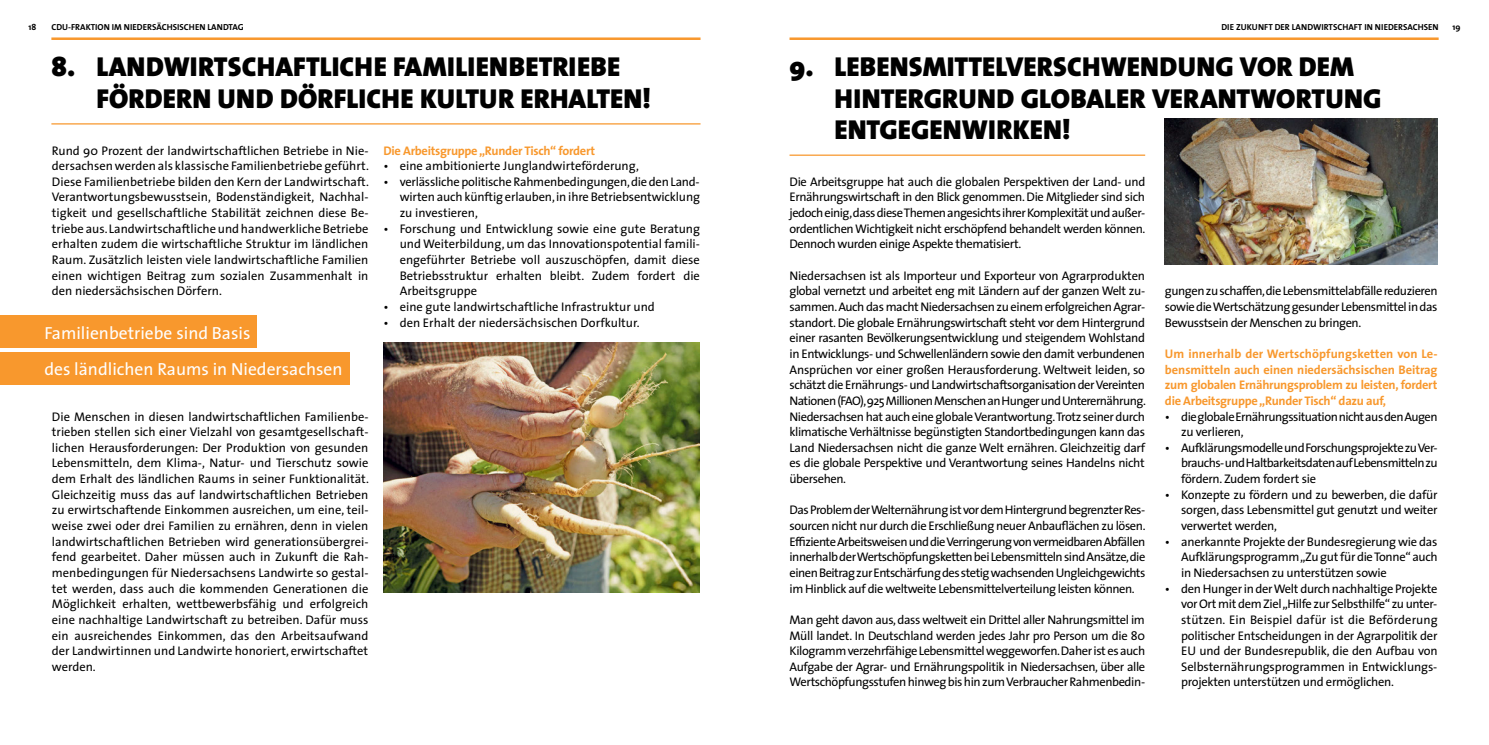
<style>
.page{position:relative;width:1489px;height:745px;background:#fff}
.page>*{position:absolute;margin:0;border:0;box-sizing:border-box;transform-origin:0 0}
.t1{font:900 27.5px/31.2px "The Sans";letter-spacing:.005em;color:#000}
.t2{font:17.5px/36.2px "The Sans";color:#fff}
.t3{font:12.5px/15.6px "The Sans";letter-spacing:-.02em;color:#000;text-align:justify}
.t4{font:700 12.5px/15.6px "The Sans";letter-spacing:-.02em;color:#f8982d;text-align:justify}
.t5{font:12.5px "The Sans";color:#000}
.t6{font:12.5px/15.6px "The Sans";letter-spacing:-.04em;color:#000}
.t7{font:700 8.75px "The Sans";color:#000}
</style>
<div class="page">
<hr style="left:51px;top:37px;width:649px;height:3px;background:#f8982d">
<hr style="left:789px;top:37px;width:649px;height:3px;background:#f8982d">
<div style="left:0;top:315px;width:256px;height:32px;background:#f8982d"></div>
<div style="left:0;top:352px;width:349px;height:32px;background:#f8982d"></div>
<hr style="left:51px;top:123px;width:649px;height:1px;background:#f8982d">
<hr style="left:789px;top:154px;width:356px;height:2px;background:#f8982d">
<img style="left:383px;top:342px;width:316px;height:250px">
<img style="left:1164px;top:119px;width:273px;height:145px">
<p class="t7" style="left:29px;top:19px;width:9px">18</p>
<p class="t7" style="left:51px;top:19px;width:194px">CDU-FRAKTION IM NIEDERSÄCHSISCHEN LANDTAG</p>
<p class="t7" style="left:1221px;top:19px;width:219px">DIE ZUKUNFT DER LANDWIRTSCHAFT IN NIEDERSACHSEN</p>
<p class="t7" style="left:1452px;top:19px;width:10px">19</p>
<p class="t1" style="left:51px;top:51px;width:570px">8. LANDWIRTSCHAFTLICHE FAMILIENBETRIEBE</p>
<p class="t1" style="left:96px;top:82px;width:556px">FÖRDERN UND DÖRFLICHE KULTUR ERHALTEN!</p>
<p class="t3" style="left:52px;top:142px;width:318px">Rund 90 Prozent der landwirtschaftlichen Betriebe in Nie&shy;dersachsen werden als klassische Familienbetriebe geführt.<br>Diese Familienbetriebe bilden den Kern der Landwirtschaft.<br>Verantwortungsbewusstsein, Bodenständigkeit, Nachhal&shy;tigkeit und gesellschaftliche Stabilität zeichnen diese Be&shy;triebe aus. Landwirtschaftliche und handwerkliche Betriebe erhalten zudem die wirtschaftliche Struktur im ländlichen Raum. Zusätzlich leisten viele landwirtschaftliche Familien einen wichtigen Beitrag zum sozialen Zusammenhalt in den niedersächsischen Dörfern.</p>
<p class="t2" style="left:44px;top:314px;width:299px">Familienbetriebe sind Basis<br>des ländlichen Raums in Niedersachsen</p>
<p class="t3" style="left:52px;top:408px;width:318px">Die Menschen in diesen landwirtschaftlichen Familienbe&shy;trieben stellen sich einer Vielzahl von gesamtgesellschaft&shy;lichen Herausforderungen: Der Produktion von gesunden Lebensmitteln, dem Klima-, Natur- und Tierschutz sowie dem Erhalt des ländlichen Raums in seiner Funktionalität.<br>Gleichzeitig muss das auf landwirtschaftlichen Betrieben zu erwirtschaftende Einkommen ausreichen, um eine, teil&shy;weise zwei oder drei Familien zu ernähren, denn in vielen landwirtschaftlichen Betrieben wird generationsübergrei&shy;fend gearbeitet. Daher müssen auch in Zukunft die Rah&shy;menbedingungen für Niedersachsens Landwirte so gestal&shy;tet werden, dass auch die kommenden Generationen die Möglichkeit erhalten, wettbewerbsfähig und erfolgreich eine nachhaltige Landwirtschaft zu betreiben. Dafür muss ein ausreichendes Einkommen, das den Arbeitsaufwand der Landwirtinnen und Landwirte honoriert, erwirtschaftet werden.</p>
<p class="t4" style="left:383px;top:142px;width:213px">Die Arbeitsgruppe„Runder Tisch“ fordert</p>
<p class="t5" style="left:383px;top:155px;width:257px">• eine ambitionierte Junglandwirteförderung,</p>
<p class="t3" style="left:400px;top:173px;width:302px;text-indent:-16px">• verlässliche politische Rahmenbedingungen, die den Land&shy;wirten auch künftig erlauben, in ihre Betriebsentwicklung zu investieren,</p>
<p class="t3" style="left:400px;top:220px;width:302px;text-indent:-16px">• Forschung und Entwicklung sowie eine gute Beratung und Weiterbildung, um das Innovationspotential famili&shy;engeführter Betriebe voll auszuschöpfen, damit diese Betriebsstruktur erhalten bleibt. Zudem fordert die Arbeitsgruppe</p>
<p class="t5" style="left:383px;top:296px;width:273px">• eine gute landwirtschaftliche Infrastruktur und</p>
<p class="t5" style="left:383px;top:312px;width:257px">• den Erhalt der niedersächsischen Dorfkultur.</p>
<p class="t1" style="left:834px;top:51px;width:548px;text-indent:-45px">9. LEBENSMITTELVERSCHWENDUNG VOR DEM<br>HINTERGRUND GLOBALER VERANTWORTUNG<br>ENTGEGENWIRKEN!</p>
<p class="t3" style="left:789px;top:173px;width:357px">Die Arbeitsgruppe hat auch die globalen Perspektiven der Land- und Ernährungswirtschaft in den Blick genommen. Die Mitglieder sind sich jedoch einig,dass diese Themen angesichts ihrer Komplexität und außer&shy;ordentlichen Wichtigkeit nicht erschöpfend behandelt werden können.<br>Dennoch wurden einige Aspekte thematisiert.</p>
<p class="t3" style="left:789px;top:267px;width:358px">Niedersachsen ist als Importeur und Exporteur von Agrarprodukten global vernetzt und arbeitet eng mit Ländern auf der ganzen Welt zu&shy;sammen. Auch das macht Niedersachsen zu einem erfolgreichen Agrar&shy;standort. Die globale Ernährungswirtschaft steht vor dem Hintergrund einer rasanten Bevölkerungsentwicklung und steigendem Wohlstand in Entwicklungs- und Schwellenländern sowie den damit verbundenen Ansprüchen vor einer großen Herausforderung. Weltweit leiden, so schätzt die Ernährungs- und Landwirtschaftsorganisation der Vereinten Nationen (FAO),925 Millionen Menschen an Hunger und Unterernährung.<br>Niedersachsen hat auch eine globale Verantwortung. Trotz seiner durch klimatische Verhältnisse begünstigten Standortbedingungen kann das Land Niedersachsen nicht die ganze Welt ernähren. Gleichzeitig darf es die globale Perspektive und Verantwortung seines Handelns nicht übersehen.</p>
<p class="t3" style="left:789px;top:501px;width:357px">Das Problem der Welternährung ist vor dem Hintergrund begrenzter Res&shy;sourcen nicht nur durch die Erschließung neuer Anbauflächen zu lösen.<br>Effiziente Arbeitsweisen und die Verringerung von vermeidbaren Abfällen innerhalb der Wertschöpfungsketten bei Lebensmitteln sind Ansätze,die einen Beitrag zur Entschärfung des stetig wachsenden Ungleichgewichts im Hinblick auf die weltweite Lebensmittelverteilung leisten können.</p>
<p class="t3" style="left:789px;top:611px;width:357px">Man geht davon aus, dass weltweit ein Drittel aller Nahrungsmittel im Müll landet. In Deutschland werden jedes Jahr pro Person um die 80<br>Kilogramm verzehrfähige Lebensmittel weggeworfen. Daher ist es auch Aufgabe der Agrar- und Ernährungspolitik in Niedersachsen, über alle Wertschöpfungsstufen hinweg bis hin zum Verbraucher Rahmenbedin-</p>
<p class="t3" style="left:1164px;top:283px;width:274px">gungen zu schaffen,die Lebensmittelabfälle reduzieren sowie die Wertschätzung gesunder Lebensmittel in das Bewusstsein der Menschen zu bringen.</p>
<p class="t4" style="left:1164px;top:345px;width:274px">Um innerhalb der Wertschöpfungsketten von Le&shy;bensmitteln auch einen niedersächsischen Beitrag zum globalen Ernährungsproblem zu leisten, fordert die Arbeitsgruppe„Runder Tisch“ dazu auf,</p>
<p class="t6" style="left:1181px;top:408px;width:258px;text-indent:-16px">• die globale Ernährungssituation nicht aus den Augen zu verlieren,</p>
<p class="t3" style="left:1181px;top:439px;width:258px;text-indent:-16px">• Aufklärungsmodelle und Forschungsprojekte zu Ver&shy;brauchs- und Haltbarkeitsdaten auf Lebensmitteln zu fördern. Zudem fordert sie</p>
<p class="t3" style="left:1181px;top:486px;width:258px;text-indent:-16px">• Konzepte zu fördern und zu bewerben, die dafür sorgen, dass Lebensmittel gut genutzt und weiter verwertet werden,</p>
<p class="t3" style="left:1181px;top:533px;width:258px;text-indent:-16px">• anerkannte Projekte der Bundesregierung wie das Aufklärungsprogramm „Zu gut für die Tonne“ auch in Niedersachsen zu unterstützen sowie</p>
<p class="t3" style="left:1181px;top:579px;width:258px;text-indent:-16px">• den Hunger in der Welt durch nachhaltige Projekte vor Ort mit dem Ziel „Hilfe zur Selbsthilfe“ zu unter&shy;stützen. Ein Beispiel dafür ist die Beförderung politischer Entscheidungen in der Agrarpolitik der EU und der Bundesrepublik, die den Aufbau von Selbsternährungsprogrammen in Entwicklungs&shy;projekten unterstützen und ermöglichen.</p>
</div>
